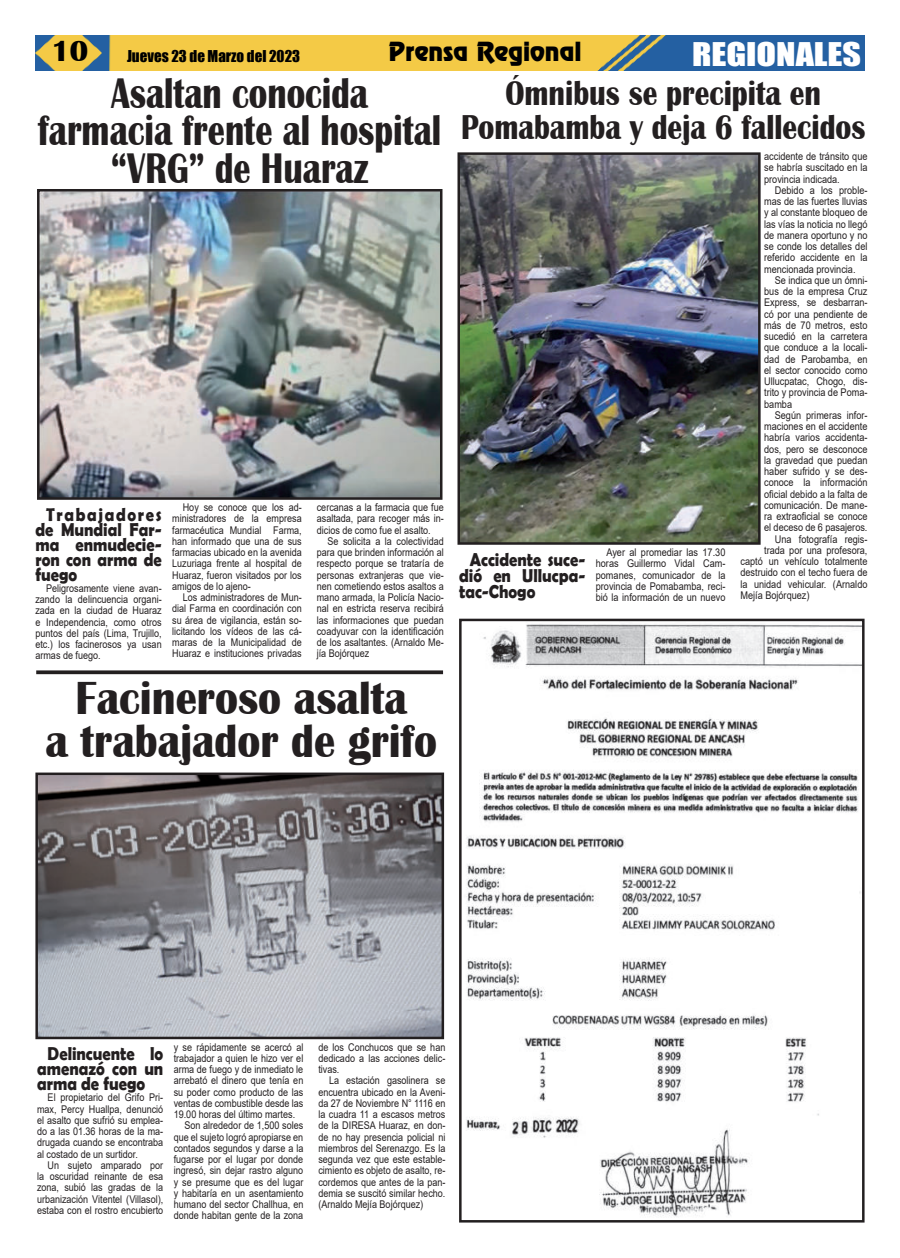
<style>
.page{position:relative;width:900px;height:1258px;background:#fff}
.page>*{position:absolute;margin:0;border:0;box-sizing:border-box;transform-origin:0 0}
.t1{font:700 47.75px/42.5px "Britannic";color:#231f20;text-align:center;scale:.89 1}
.t2{font:700 44.12px/37.5px "Britannic";color:#231f20;text-align:center;scale:.78 1}
.t3{font:700 35.5px/33.8px "Britannic";color:#231f20;text-align:center;scale:.83 1}
.t4{font:30px "Impact";color:#fff;scale:1.2 1}
.t5{font:700 30px "Britannic";color:#000}
.t6{font:23.75px "Renfrew Normal";color:#000}
.t7{font:700 18.75px/15px "Berlin Sans FB Demi";color:#231f20;text-align:justify;scale:.88 1}
.t8{font:15px "Impact";color:#000}
.t9{font:10.62px/11.2px "Arial";color:#231f20;text-align:justify;scale:.85 1}
.t10{font:10.62px/11.2px "Arial";color:#231f20;text-align:justify;scale:.86 1}
</style>
<div class="page">
<img style="left:35px;top:35px;width:830px;height:36px">
<img style="left:41px;top:193px;width:397px;height:303px">
<div style="left:37px;top:189px;width:405px;height:311px;border:3px solid #231f20"></div>
<svg style="left:36px;top:670px;width:407px;height:4px;background:#3a3637"></svg>
<img style="left:39px;top:776px;width:401px;height:259px">
<div style="left:35px;top:772px;width:409px;height:267px;border:3px solid #231f20"></div>
<img style="left:466px;top:624px;width:395px;height:593px">
<div style="left:459px;top:619px;width:406px;height:603px;border:3px solid #231f20"></div>
<img style="left:462px;top:156px;width:295px;height:385px">
<div style="left:458px;top:152px;width:303px;height:393px;border:3px solid #231f20"></div>
<h3 class="t5" style="left:52px;top:36px;width:38px">10</h3>
<h3 class="t8" style="left:127px;top:48px;width:175px">Jueves 23 de Marzo del 2023</h3>
<h3 class="t6" style="left:389px;top:41px;width:194px">Prensa Regional</h3>
<h3 class="t4" style="left:692px;top:38px;width:143px">REGIONALES</h3>
<h2 class="t2" style="left:38px;top:74px;width:518px">Asaltan conocida<br>farmacia frente al hospital “VRG” de Huaraz</h2>
<h3 class="t3" style="left:461px;top:76px;width:489px">Ómnibus se precipita en<br>Pomabamba y deja 6 fallecidos</h3>
<p class="t10" style="left:764px;top:151px;width:122px">accidente de tránsito que se habría suscitado en la provincia indicada.</p>
<p class="t10" style="left:764px;top:184px;width:122px;text-indent:11px">Debido a los proble&shy;mas de las fuertes lluvias y al constante bloqueo de las vías la noticia no llegó de manera oportuno y no se conde los detalles del referido accidente en la mencionada provincia.</p>
<p class="t10" style="left:764px;top:274px;width:122px;text-indent:11px">Se indica que un ómni&shy;bus de la empresa Cruz Express, se desbarran&shy;có por una pendiente de más de 70 metros, esto sucedió en la carretera que conduce a la locali&shy;dad de Parobamba, en el sector conocido como Ullucpatac, Chogo, dis&shy;trito y provincia de Poma&shy;bamba</p>
<p class="t10" style="left:775px;top:409px;width:109px">Según primeras infor-</p>
<p class="t10" style="left:764px;top:421px;width:122px">maciones en el accidente</p>
<p class="t10" style="left:764px;top:432px;width:122px">habría varios accidenta-</p>
<p class="t10" style="left:764px;top:444px;width:122px">dos, pero se desconoce</p>
<p class="t10" style="left:764px;top:454px;width:122px">la gravedad que puedan</p>
<p class="t10" style="left:764px;top:466px;width:122px">haber sufrido y se des-</p>
<p class="t10" style="left:764px;top:477px;width:122px">conoce la información</p>
<p class="t10" style="left:764px;top:488px;width:122px">oficial debido a la falta de</p>
<p class="t10" style="left:764px;top:499px;width:122px">comunicación. De mane-</p>
<p class="t10" style="left:764px;top:511px;width:122px">ra extraoficial se conoce</p>
<p class="t10" style="left:764px;top:522px;width:122px">el deceso de 6 pasajeros.</p>
<p class="t10" style="left:775px;top:533px;width:109px">Una fotografía regis-</p>
<p class="t10" style="left:764px;top:544px;width:122px">trada por una profesora,</p>
<p class="t10" style="left:740px;top:556px;width:149px">captó un vehículo totalmente</p>
<p class="t10" style="left:740px;top:567px;width:149px">destruido con el techo fuera de</p>
<p class="t10" style="left:740px;top:578px;width:149px">la unidad vehicular. (Arnaldo</p>
<p class="t10" style="left:740px;top:590px;width:82px">Mejía Bojórquez)</p>
<p class="t9" style="left:317px;top:502px;width:151px">cercanas a la farmacia que fue asaltada, para recoger más in&shy;dicios de como fue el asalto.</p>
<p class="t9" style="left:317px;top:535px;width:151px;text-indent:11px">Se solicita a la colectividad para que brinden información al respecto porque se trataría de personas extranjeras que vie&shy;nen cometiendo estos asaltos a mano armada, la Policía Nacio&shy;nal en estricta reserva recibirá las informaciones que puedan coadyuvar con la identificación de los asaltantes. (Arnaldo Me&shy;jía Bojórquez</p>
<h1 class="t1" style="left:45px;top:677px;width:442px">Facineroso asalta<br>a trabajador de grifo</h1>
<p class="t9" style="left:172px;top:502px;width:154px;text-indent:11px">Hoy se conoce que los ad&shy;ministradores de la empresa farmacéutica Mundial Farma, han informado que una de sus farmacias ubicado en la avenida Luzuriaga frente al hospital de Huaraz, fueron visitados por los amigos de lo ajeno-</p>
<p class="t9" style="left:172px;top:592px;width:154px;text-indent:11px">Los administradores de Mun&shy;dial Farma en coordinación con su área de vigilancia, están so&shy;licitando los vídeos de las cá&shy;maras de la Municipalidad de Huaraz e instituciones privadas</p>
<h3 class="t7" style="left:35px;top:508px;width:145px;text-indent:11px">Trabajadores de Mundial Far&shy;ma enmudecie&shy;ron con arma de fuego</h3>
<p class="t9" style="left:35px;top:582px;width:150px;text-indent:11px">Peligrosamente viene avan&shy;zando la delincuencia organi&shy;zada en la ciudad de Huaraz e Independencia, como otros puntos del país (Lima, Trujillo, etc.) los facinerosos ya usan armas de fuego.</p>
<h3 class="t7" style="left:459px;top:552px;width:145px;line-height:16.2px;text-indent:11px">Accidente suce&shy;dió en Ullucpa&shy;tac-Chogo</h3>
<p class="t10" style="left:596px;top:547px;width:152px;text-indent:11px">Ayer al promediar las 17.30 horas Guillermo Vidal Cam&shy;pomanes, comunicador de la provincia de Pomabamba, reci&shy;bió la información de un nuevo</p>
<h3 class="t7" style="left:37px;top:1047px;width:145px;text-indent:11px">Delincuente lo amenazó con un arma de fuego</h3>
<p class="t9" style="left:37px;top:1092px;width:150px;text-indent:11px">El propietario del Grifo Pri&shy;max, Percy Huallpa, denunció el asalto que sufrió su emplea&shy;do a las 01.36 horas de la ma&shy;drugada cuando se encontraba al costado de un surtidor.</p>
<p class="t9" style="left:37px;top:1159px;width:150px;text-indent:11px">Un sujeto amparado por la oscuridad reinante de esa zona, subió las gradas de la urbanización Vitentel (Villasol), estaba con el rostro encubierto</p>
<p class="t9" style="left:174px;top:1041px;width:154px">y se rápidamente se acercó al</p>
<p class="t9" style="left:174px;top:1052px;width:154px">trabajador a quien le hizo ver el</p>
<p class="t9" style="left:174px;top:1063px;width:154px">arma de fuego y de inmediato le</p>
<p class="t9" style="left:174px;top:1075px;width:154px">arrebató el dinero que tenía en</p>
<p class="t9" style="left:174px;top:1086px;width:154px">su poder como producto de las</p>
<p class="t9" style="left:174px;top:1097px;width:154px">ventas de combustible desde las</p>
<p class="t9" style="left:174px;top:1108px;width:144px">19.00 horas del último martes.</p>
<p class="t9" style="left:184px;top:1120px;width:141px">Son alrededor de 1,500 soles</p>
<p class="t9" style="left:174px;top:1131px;width:154px">que el sujeto logró apropiarse en</p>
<p class="t9" style="left:174px;top:1142px;width:154px">contados segundos y darse a la</p>
<p class="t9" style="left:174px;top:1153px;width:154px">fugarse por el lugar por donde</p>
<p class="t9" style="left:174px;top:1165px;width:154px">ingresó, sin dejar rastro alguno</p>
<p class="t9" style="left:174px;top:1176px;width:154px">y se presume que es del lugar</p>
<p class="t9" style="left:174px;top:1187px;width:154px">y habitaría en un asentamiento</p>
<p class="t9" style="left:174px;top:1199px;width:154px">humano del sector Challhua, en</p>
<p class="t9" style="left:174px;top:1210px;width:154px">donde habitan gente de la zona</p>
<p class="t9" style="left:318px;top:1041px;width:151px">de los Conchucos que se han dedicado a las acciones delic&shy;tivas.</p>
<p class="t9" style="left:318px;top:1075px;width:151px;text-indent:11px">La estación gasolinera se encuentra ubicado en la Aveni&shy;da 27 de Noviembre N° 1116 en la cuadra 11 a escasos metros de la DIRESA Huaraz, en don&shy;de no hay presencia policial ni miembros del Serenazgo. Es la segunda vez que este estable&shy;cimiento es objeto de asalto, re&shy;cordemos que antes de la pan&shy;demia se suscitó similar hecho. (Arnaldo Mejía Bojórquez)</p>
</div>
